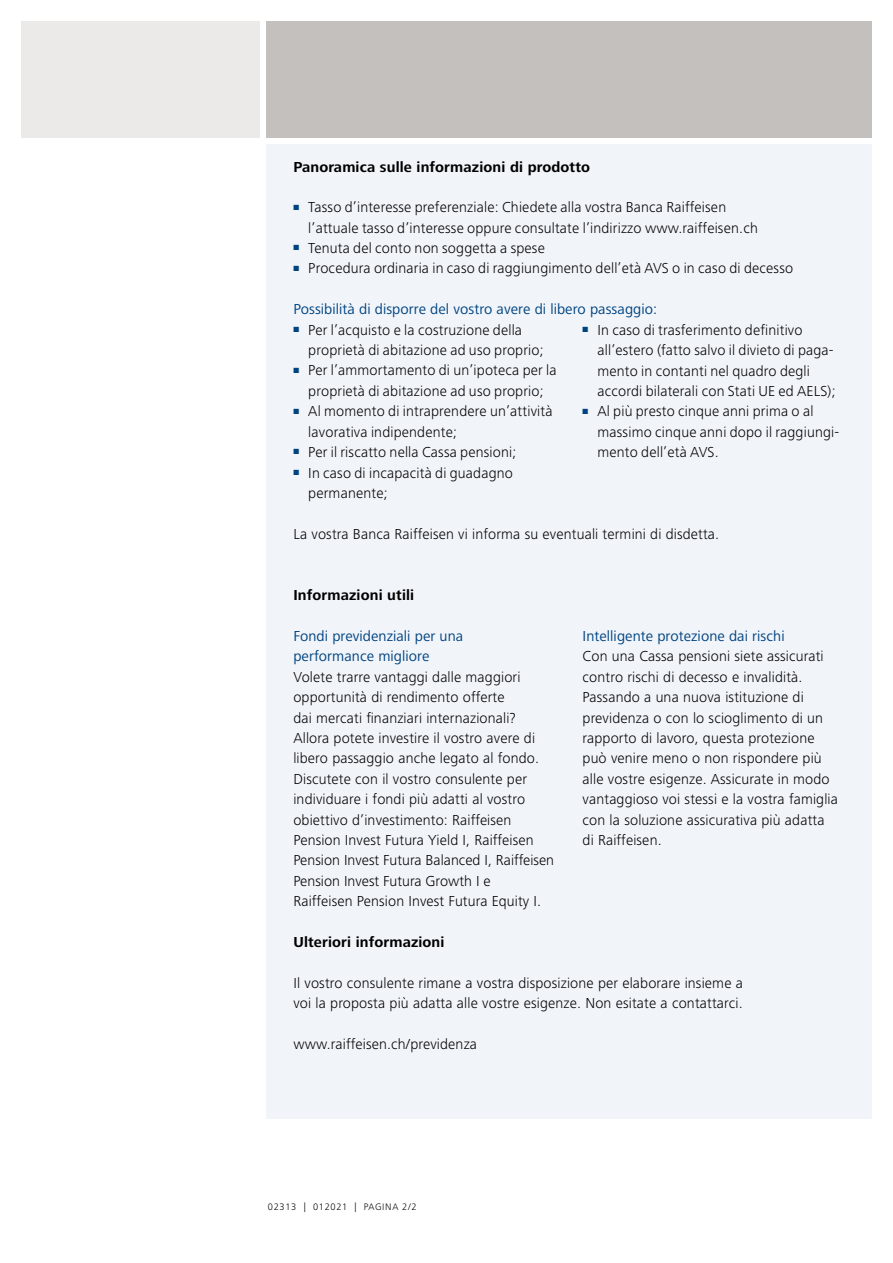
<style>
.page{position:relative;width:893px;height:1263px;background:#fff}
.page>*{position:absolute;margin:0;border:0;box-sizing:border-box;transform-origin:0 0}
.t1{font:300 15px/20.4px "Frutiger Next LT";letter-spacing:.01em;color:#000}
.t2{font:15px/20.4px "Frutiger Next LT";letter-spacing:.005em;color:#004380}
.t3{font:700 15px "Frutiger Next LT";letter-spacing:.01em;color:#000}
.t4{font:300 9.75px "Frutiger Next LT";letter-spacing:.07em;color:#000}
</style>
<div class="page">
<div style="left:266px;top:144px;width:606px;height:975px;background:#f1f5fa"></div>
<div style="left:21px;top:21px;width:239px;height:117px;background:#ebeae9"></div>
<div style="left:266px;top:21px;width:606px;height:117px;background:#c4c0be"></div>
<p class="t3" style="left:293px;top:158px;width:298px">Panoramica sulle informazioni di prodotto</p>
<p class="t1" style="left:308px;top:197px;width:451px;text-indent:-15px"><sup>■</sup> Tasso d’interesse preferenziale: Chiedete alla vostra Banca Raiffeisen l’attuale tasso d’interesse oppure consultate l’indirizzo www.raiffeisen.ch</p>
<p class="t1" style="left:293px;top:238px;width:253px"><sup>■</sup> Tenuta del conto non soggetta a spese</p>
<p class="t1" style="left:293px;top:258px;width:501px"><sup>■</sup> Procedura ordinaria in caso di raggiungimento dell’età AVS o in caso di decesso</p>
<p class="t2" style="left:293px;top:299px;width:365px">Possibilità di disporre del vostro avere di libero passaggio:</p>
<p class="t1" style="left:308px;top:320px;width:237px;text-indent:-15px"><sup>■</sup> Per l’acquisto e la costruzione della proprietà di abitazione ad uso proprio;</p>
<p class="t1" style="left:293px;top:360px;width:265px;text-align:center"><sup>■</sup> Per l’ammortamento di un’ipoteca per la proprietà di abitazione ad uso proprio;</p>
<p class="t1" style="left:308px;top:401px;width:246px;text-indent:-15px"><sup>■</sup> Al momento di intraprendere un’attività lavorativa indipendente;</p>
<p class="t1" style="left:293px;top:442px;width:225px"><sup>■</sup> Per il riscatto nella Cassa pensioni;</p>
<p class="t1" style="left:308px;top:462px;width:206px;text-indent:-15px"><sup>■</sup> In caso di incapacità di guadagno permanente;</p>
<p class="t1" style="left:597px;top:320px;width:240px;text-indent:-15px"><sup>■</sup> In caso di trasferimento definitivo all’estero (fatto salvo il divieto di paga&shy;mento in contanti nel quadro degli accordi bilaterali con Stati UE ed AELS);</p>
<p class="t1" style="left:597px;top:401px;width:243px;text-indent:-15px"><sup>■</sup> Al più presto cinque anni prima o al massimo cinque anni dopo il raggiungi&shy;mento dell’età AVS.</p>
<p class="t1" style="left:293px;top:524px;width:427px">La vostra Banca Raiffeisen vi informa su eventuali termini di disdetta.</p>
<p class="t3" style="left:293px;top:587px;width:122px">Informazioni utili</p>
<p class="t2" style="left:293px;top:626px;width:171px">Fondi previdenziali per una performance migliore</p>
<p class="t1" style="left:293px;top:666px;width:262px">Volete trarre vantaggi dalle maggiori opportunità di rendimento offerte<br>dai mercati finanziari internazionali?<br>Allora potete investire il vostro avere di libero passaggio anche legato al fondo.<br>Discutete con il vostro consulente per individuare i fondi più adatti al vostro obiettivo d’investimento: Raiffeisen Pension Invest Futura Yield I, Raiffeisen Pension Invest Futura Balanced I, Raiffeisen Pension Invest Futura Growth I e<br>Raiffeisen Pension Invest Futura Equity I.</p>
<p class="t2" style="left:583px;top:626px;width:204px">Intelligente protezione dai rischi</p>
<p class="t1" style="left:583px;top:646px;width:257px">Con una Cassa pensioni siete assicurati contro rischi di decesso e invalidità.<br>Passando a una nuova istituzione di previdenza o con lo scioglimento di un rapporto di lavoro, questa protezione può venire meno o non rispondere più alle vostre esigenze. Assicurate in modo vantaggioso voi stessi e la vostra famiglia con la soluzione assicurativa più adatta di Raiffeisen.</p>
<p class="t3" style="left:293px;top:934px;width:153px">Ulteriori informazioni</p>
<p class="t1" style="left:293px;top:973px;width:451px">Il vostro consulente rimane a vostra disposizione per elaborare insieme a voi la proposta più adatta alle vostre esigenze. Non esitate a contattarci.</p>
<p class="t1" style="left:293px;top:1034px;width:185px">www.raiffeisen.ch/previdenza</p>
<p class="t4" style="left:268px;top:1202px;width:150px">02313 | 012021 | PAGINA 2/2</p>
</div>
